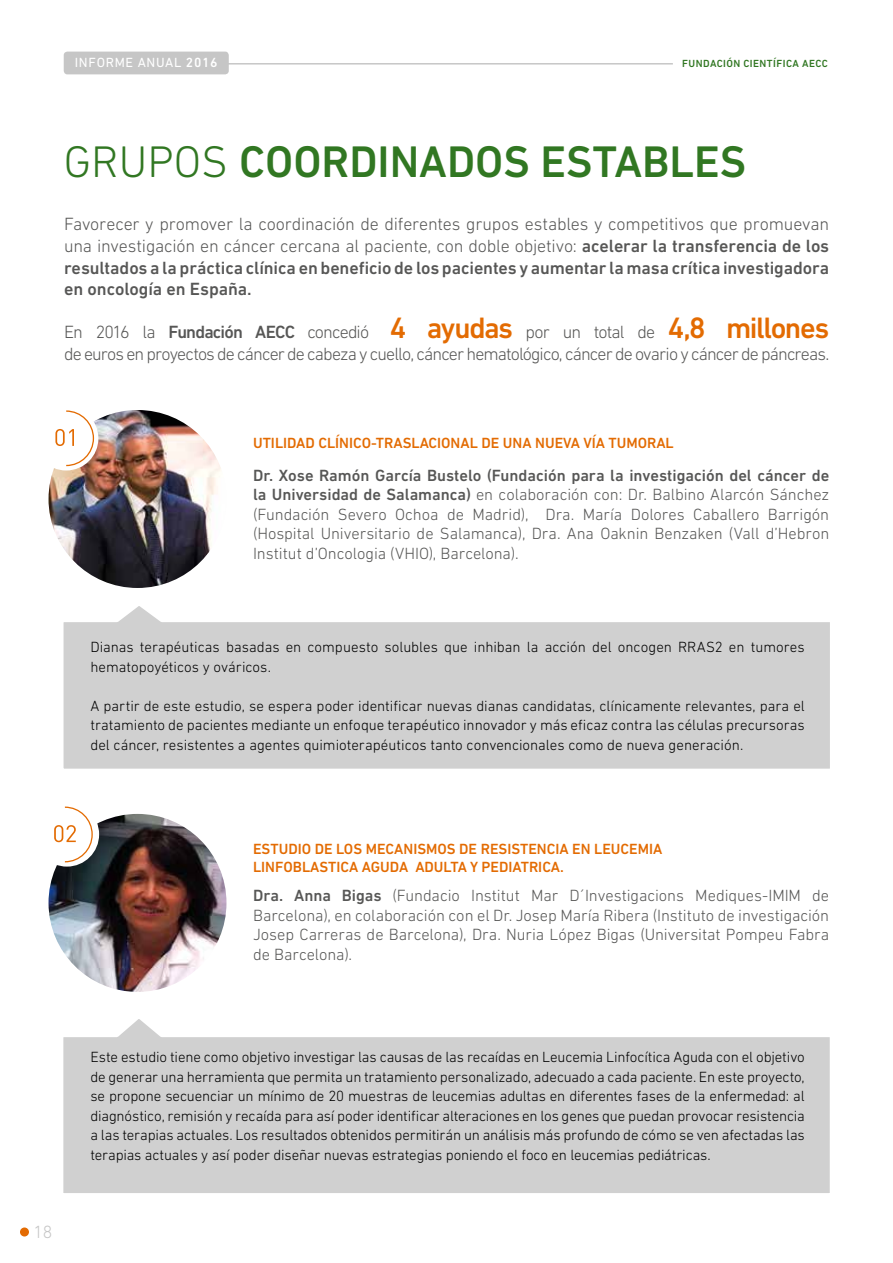
<style>
.page{position:relative;width:893px;height:1263px;background:#fff}
.page>*{position:absolute;margin:0;border:0;box-sizing:border-box;transform-origin:0 0}
.t1{font:500 45px "DIN Next LT Pro";color:#317722}
.t2{font:300 18px/21.6px "DIN Next LT Pro";letter-spacing:-.045em;color:#575756;text-align:justify}
.t3{font:300 18px "DIN Next LT Pro";color:#c6c6c6}
.t4{font:300 16.5px/19.5px "DIN Next LT Pro";letter-spacing:-.005em;color:#575756;text-align:justify}
.t5{font:300 15px/19.5px "DIN Next LT Pro";color:#000;text-align:justify}
.t6{font:500 15px/18px "DIN Next LT Pro";color:#e36b02}
.t7{font:13.5px "DIN Next LT Pro";letter-spacing:.05em;color:#fff}
.t8{font:500 10.5px "DIN Next LT Pro";letter-spacing:.04em;color:#317722}
.s1{font-weight:500}
.s2{font-weight:300}
.s3{font-weight:500;font-size:30px;color:#e36b02}
</style>
<div class="page">
<hr style="left:64px;top:63px;width:765px;height:2px;background:#c6c6c6">
<div style="left:673px;top:53px;width:165px;height:22px;background:#fff;border-radius:4px"></div>
<div style="left:64px;top:52px;width:165px;height:22px;background:#c6c6c6;border-radius:4px"></div>
<div style="left:20px;top:1227px;width:9px;height:9px;background:#e36b02;border-radius:50%"></div>
<img style="left:49px;top:410px;width:177px;height:178px;border-radius:89px">
<img style="left:49px;top:814px;width:177px;height:178px;border-radius:89px">
<div style="left:34px;top:406px;width:64px;height:64px;background:#fff;border-radius:50%"></div>
<svg style="left:55px;top:410px;width:39px;height:56px"></svg>
<svg style="left:63px;top:606px;width:767px;height:163px"></svg>
<svg style="left:63px;top:1019px;width:767px;height:174px"></svg>
<div style="left:35px;top:802px;width:64px;height:64px;background:#fff;border-radius:50%"></div>
<svg style="left:54px;top:806px;width:39px;height:56px"></svg>
<p class="t7" style="left:75px;top:55px;width:144px">INFORME ANUAL <span class="s1">2016</span></p>
<p class="t8" style="left:682px;top:58px;width:147px">FUNDACIÓN CIENTÍFICA AECC</p>
<h1 class="t1" style="left:64px;top:136px;width:684px"><span class="s2">GRUPOS</span> COORDINADOS ESTABLES</h1>
<p class="t2" style="left:64px;top:213px;width:767px">Favorecer y promover la coordinación de diferentes grupos estables y competitivos que promuevan una investigación en cáncer cercana al paciente, con doble objetivo: <span class="s1">acelerar la transferencia de los resultados a la práctica clínica en beneficio de los pacientes y aumentar la masa crítica investigadora en oncología en España.</span></p>
<p class="t2" style="left:64px;top:321px;width:767px">En 2016 la <span class="s1">Fundación AECC</span> concedió <span class="s3">4 ayudas</span> por un total de <span class="s3">4,8 millones </span>de euros en proyectos de cáncer de cabeza y cuello, cáncer hematológico, cáncer de ovario y cáncer de páncreas.</p>
<p class="t6" style="left:253px;top:434px;width:422px">UTILIDAD CLÍNICO-TRASLACIONAL DE UNA NUEVA VÍA TUMORAL</p>
<p class="t4" style="left:253px;top:465px;width:578px"><span class="s1">Dr. Xose Ramón García Bustelo (Fundación para la investigación del cáncer de la Universidad de Salamanca)</span> en colaboración con: Dr. Balbino Alarcón Sánchez (Fundación Severo Ochoa de Madrid), Dra. María Dolores Caballero Barrigón (Hospital Universitario de Salamanca), Dra. Ana Oaknin Benzaken (Vall d’Hebron Institut d’Oncologia (VHIO), Barcelona).</p>
<p class="t5" style="left:90px;top:637px;width:716px">Dianas terapéuticas basadas en compuesto solubles que inhiban la acción del oncogen RRAS2 en tumores hematopoyéticos y ováricos.</p>
<p class="t5" style="left:90px;top:696px;width:716px">A partir de este estudio, se espera poder identificar nuevas dianas candidatas, clínicamente relevantes, para el tratamiento de pacientes mediante un enfoque terapéutico innovador y más eficaz contra las células precursoras del cáncer, resistentes a agentes quimioterapéuticos tanto convencionales como de nueva generación.</p>
<p class="t6" style="left:253px;top:839px;width:411px">ESTUDIO DE LOS MECANISMOS DE RESISTENCIA EN LEUCEMIA<br>LINFOBLASTICA AGUDA ADULTA Y PEDIATRICA.</p>
<p class="t4" style="left:253px;top:886px;width:578px"><span class="s1">Dra. Anna Bigas</span> (Fundacio Institut Mar D´Investigacions Mediques-IMIM de Barcelona), en colaboración con el Dr. Josep María Ribera (Instituto de investigación Josep Carreras de Barcelona), Dra. Nuria López Bigas (Universitat Pompeu Fabra de Barcelona).</p>
<p class="t3" style="left:33px;top:1221px;width:21px">18</p>
<p class="t5" style="left:90px;top:1047px;width:716px">Este estudio tiene como objetivo investigar las causas de las recaídas en Leucemia Linfocítica Aguda con el objetivo de generar una herramienta que permita un tratamiento personalizado, adecuado a cada paciente. En este proyecto, se propone secuenciar un mínimo de 20 muestras de leucemias adultas en diferentes fases de la enfermedad: al diagnóstico, remisión y recaída para así poder identificar alteraciones en los genes que puedan provocar resistencia a las terapias actuales. Los resultados obtenidos permitirán un análisis más profundo de cómo se ven afectadas las terapias actuales y así poder diseñar nuevas estrategias poniendo el foco en leucemias pediátricas.</p>
</div>
